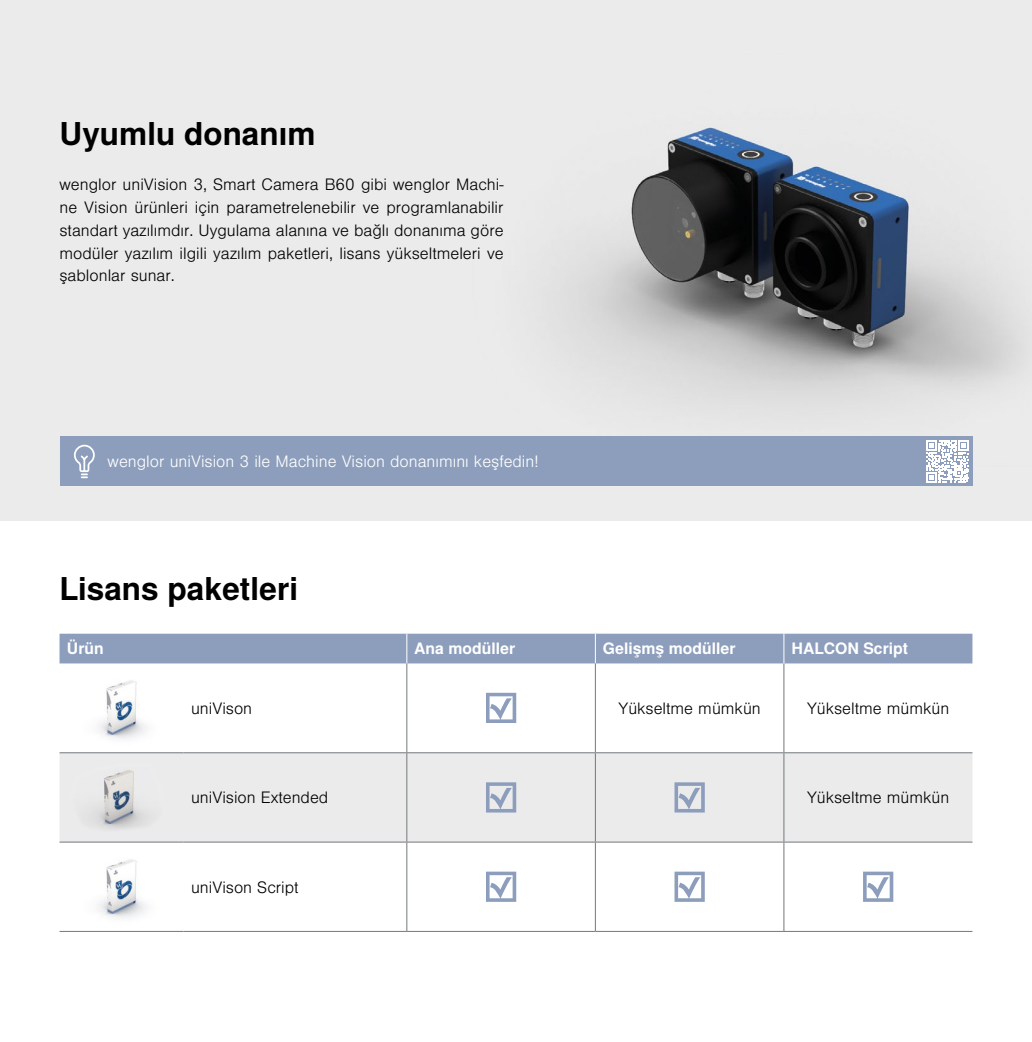
<style>
.page{position:relative;width:1032px;height:1042px;background:#fff}
.page>*{position:absolute;margin:0;border:0;box-sizing:border-box;transform-origin:0 0}
.t1{font:700 31.5px "Nimbus Sans Global";color:#000}
.t2{font:300 15.75px/22.8px "Nimbus Sans Global";color:#000;text-align:justify}
.t3{font:300 15.75px "Nimbus Sans Global";color:#fff}
.t4{font:700 15.75px "Nimbus Sans Global";color:#fff}
</style>
<div class="page">
<div style="left:0;top:0;width:1032px;height:521px;background:#ebebeb"></div>
<img style="left:390px;top:127px;width:635px;height:339px">
<div style="left:60px;top:437px;width:912px;height:49px;background:#8d9ebc"></div>
<svg style="left:74px;top:444px;width:21px;height:35px"></svg>
<svg style="left:926px;top:440px;width:43px;height:42px"></svg>
<div style="left:60px;top:753px;width:912px;height:88px;background:#ebebeb"></div>
<svg style="left:407px;top:842px;width:565px;height:89px"></svg>
<hr style="left:783px;top:663px;width:1px;height:89px;background:#72787a">
<hr style="left:595px;top:752px;width:189px;height:1px;background:#72787a">
<hr style="left:784px;top:752px;width:188px;height:1px;background:#72787a">
<hr style="left:783px;top:753px;width:1px;height:88px;background:#72787a">
<hr style="left:783px;top:842px;width:1px;height:89px;background:#72787a">
<hr style="left:595px;top:841px;width:189px;height:1px;background:#72787a">
<hr style="left:784px;top:841px;width:188px;height:1px;background:#72787a">
<hr style="left:407px;top:931px;width:188px;height:1px;background:#72787a">
<hr style="left:595px;top:931px;width:189px;height:1px;background:#72787a">
<hr style="left:784px;top:931px;width:188px;height:1px;background:#72787a">
<div style="left:60px;top:634px;width:912px;height:29px;background:#8d9ebc"></div>
<hr style="left:60px;top:752px;width:124px;height:1px;background:#72787a">
<hr style="left:184px;top:752px;width:223px;height:1px;background:#72787a">
<hr style="left:407px;top:752px;width:188px;height:1px;background:#72787a">
<hr style="left:60px;top:841px;width:124px;height:1px;background:#72787a">
<hr style="left:184px;top:841px;width:223px;height:1px;background:#72787a">
<hr style="left:407px;top:841px;width:188px;height:1px;background:#72787a">
<hr style="left:60px;top:931px;width:124px;height:1px;background:#72787a">
<hr style="left:184px;top:931px;width:223px;height:1px;background:#72787a">
<hr style="left:406px;top:663px;width:1px;height:89px;background:#72787a">
<hr style="left:595px;top:663px;width:1px;height:89px;background:#72787a">
<hr style="left:406px;top:753px;width:1px;height:88px;background:#72787a">
<hr style="left:595px;top:753px;width:1px;height:88px;background:#72787a">
<hr style="left:406px;top:842px;width:1px;height:89px;background:#72787a">
<hr style="left:595px;top:842px;width:1px;height:89px;background:#72787a">
<img style="left:98px;top:680px;width:49px;height:60px">
<svg style="left:486px;top:693px;width:30px;height:30px"></svg>
<img style="left:61px;top:759px;width:121px;height:76px">
<svg style="left:486px;top:782px;width:30px;height:30px"></svg>
<svg style="left:674px;top:782px;width:31px;height:30px"></svg>
<img style="left:98px;top:859px;width:49px;height:60px">
<svg style="left:486px;top:871px;width:30px;height:31px"></svg>
<svg style="left:674px;top:871px;width:31px;height:31px"></svg>
<svg style="left:863px;top:871px;width:30px;height:31px"></svg>
<h1 class="t1" style="left:60px;top:115px;width:258px">Uyumlu donanım</h1>
<p class="t2" style="left:60px;top:173px;width:445px">wenglor uniVision 3, Smart Camera B60 gibi wenglor Machi&shy;ne Vision ürünleri için parametrelenebilir ve programlanabilir standart yazılımdır. Uygulama alanına ve bağlı donanıma göre modüler yazılım ilgili yazılım paketleri, lisans yükseltmeleri ve şablonlar sunar.</p>
<p class="t3" style="left:108px;top:452px;width:432px">wenglor uniVision 3 ile Machine Vision donanımını keşfedin!</p>
<h1 class="t1" style="left:60px;top:570px;width:240px">Lisans paketleri</h1>
<p class="t4" style="left:67px;top:640px;width:38px">Ürün</p>
<p class="t4" style="left:414px;top:640px;width:102px">Ana modüller</p>
<p class="t4" style="left:603px;top:640px;width:134px">Gelişmş modüller</p>
<p class="t4" style="left:791px;top:640px;width:118px">HALCON Script</p>
<p class="t2" style="left:191px;top:697px;width:63px">uniVison</p>
<p class="t2" style="left:618px;top:697px;width:144px">Yükseltme mümkün</p>
<p class="t2" style="left:807px;top:697px;width:144px">Yükseltme mümkün</p>
<p class="t2" style="left:191px;top:786px;width:139px">uniVision Extended</p>
<p class="t2" style="left:807px;top:786px;width:144px">Yükseltme mümkün</p>
<p class="t2" style="left:191px;top:875px;width:109px">uniVison Script</p>
</div>
